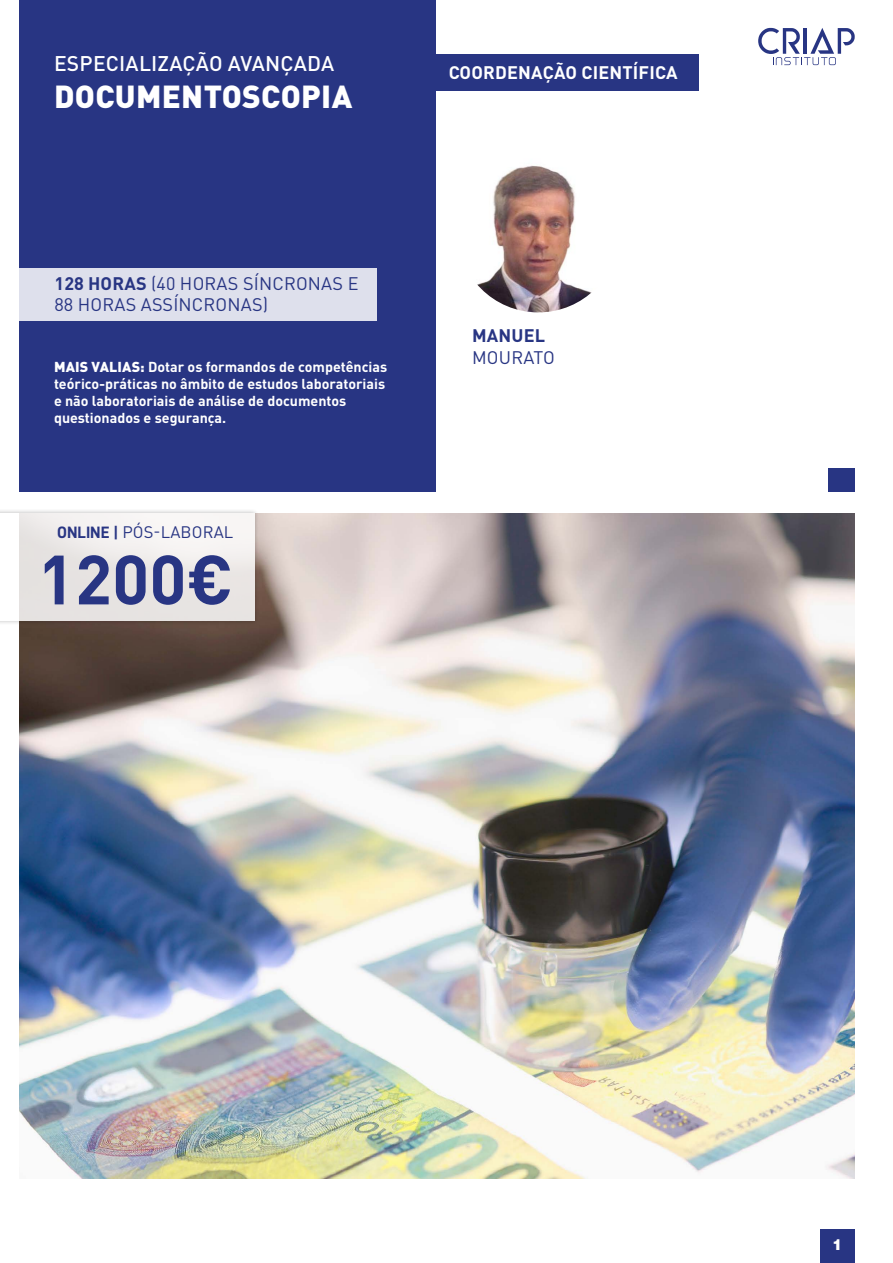
<style>
.page{position:relative;width:893px;height:1263px;background:#fff}
.page>*{position:absolute;margin:0;border:0;box-sizing:border-box;transform-origin:0 0}
.t1{font:700 68.55px "DIN Pro";color:#283583}
.t2{font:900 31.5px "DIN Pro";letter-spacing:.01em;color:#fff}
.t3{font:500 21px "DIN Pro";letter-spacing:.01em;color:#fff}
.t4{font:18px/21.6px "DIN Pro";letter-spacing:.01em;color:#283583}
.t5{font:700 18px "DIN Pro";letter-spacing:.01em;color:#fff}
.t6{font:700 18px "DIN Pro";letter-spacing:.01em;color:#283583}
.t7{font:16.5px "DIN Pro";letter-spacing:.01em;color:#283583}
.t8{font:900 15px "Helvetica LT Std";color:#fff}
.t9{font:700 14.25px/17.1px "DIN Pro";color:#fff}
.s1{font-weight:700}
.s2{font-weight:900}
.s3{font-family:"D DIN Bold"}
</style>
<div class="page">
<div style="left:820px;top:1229px;width:35px;height:34px;background:#283583"></div>
<div style="left:424px;top:54px;width:275px;height:37px;background:#283583"></div>
<div style="left:19px;top:0;width:417px;height:492px;background:#283583"></div>
<img style="left:19px;top:513px;width:836px;height:666px">
<div style="left:0;top:268px;width:376px;height:52px;background:#dee0ec"></div>
<div style="left:0;top:509px;width:259px;height:116px;background:#000;opacity:.28"></div>
<svg style="left:0;top:513px;width:254px;height:108px;fill:#e9e6e4"></svg>
<img style="left:457px;top:150px;width:162px;height:162px;border-radius:81px">
<div style="left:829px;top:468px;width:26px;height:24px;background:#283583"></div>
<svg style="left:758px;top:28px;width:97px;height:37px"></svg>
<h3 class="t3" style="left:54px;top:49px;width:282px">ESPECIALIZAÇÃO AVANÇADA</h3>
<h2 class="t2" style="left:54px;top:76px;width:300px">DOCUMENTOSCOPIA</h2>
<p class="t5" style="left:449px;top:60px;width:230px">COORDENAÇÃO CIENTÍFICA</p>
<p class="t4" style="left:55px;top:272px;width:305px"><span class="s1">128 HORAS</span> (40 HORAS SÍNCRONAS E<br>88 HORAS ASSÍNCRONAS)</p>
<p class="t9" style="left:54px;top:358px;width:335px"><span class="s2">MAIS VALIAS:</span> Dotar os formandos de competências teórico-práticas no âmbito de estudos laboratoriais e não laboratoriais de análise de documentos questionados e segurança.</p>
<p class="t7" style="left:57px;top:521px;width:178px"><span class="s3">ONLINE |</span> PÓS-LABORAL</p>
<h1 class="t1" style="left:38px;top:533px;width:197px">1200€</h1>
<p class="t6" style="left:472px;top:323px;width:75px">MANUEL</p>
<p class="t4" style="left:472px;top:346px;width:84px">MOURATO</p>
<p class="t8" style="left:832px;top:1235px;width:12px">1</p>
</div>
